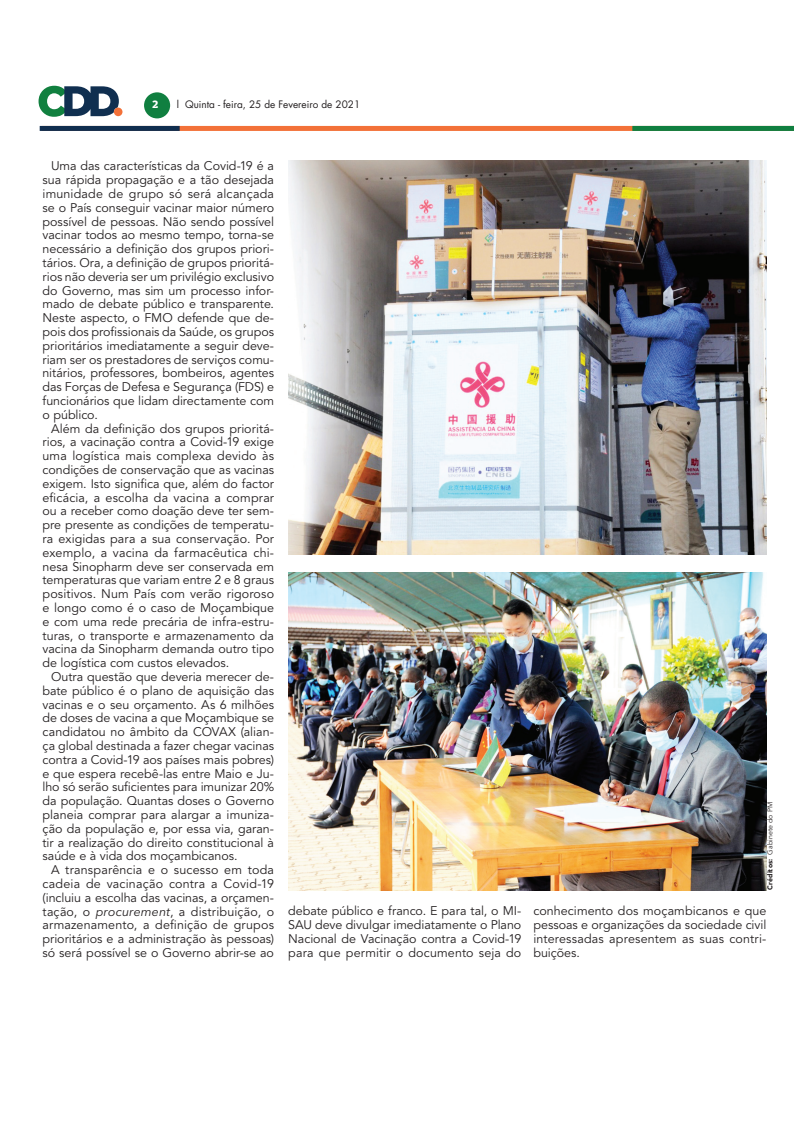
<style>
.page{position:relative;width:794px;height:1134px;background:#fff}
.page>*{position:absolute;margin:0;border:0;box-sizing:border-box;transform-origin:0 0}
.t1{font:12.5px/13.8px "Avenir LT Std";color:#231f20;text-align:justify}
.t2{font:10px "Futura LT";color:#231f20}
.t3{font:700 10px "Popular";color:#fff}
.t4{font:7px "Avenir LT Std";letter-spacing:.02em;color:#231f20}
.s1{font-family:"Avenir Next LT Pro";font-style:italic}
.s2{font-weight:900}
</style>
<div class="page">
<div style="left:42px;top:126px;width:752px;height:5px;background:#f37138"></div>
<div style="left:632px;top:126px;width:162px;height:5px;background:#107f40"></div>
<div style="left:40px;top:126px;width:140px;height:5px;background:#102e4f"></div>
<div style="left:144px;top:92px;width:26px;height:26px;background:#107f40;border-radius:50%"></div>
<svg style="left:39px;top:86px;width:83px;height:31px"></svg>
<img style="left:288px;top:161px;width:478px;height:393px">
<img style="left:288px;top:573px;width:478px;height:317px">
<p class="t3" style="left:153px;top:98px;width:7px">2</p>
<p class="t2" style="left:177px;top:98px;width:185px">l Quinta - feira, 25 de Fevereiro de 2021</p>
<p class="t1" style="left:43px;top:159px;width:233px;text-indent:9px">Uma das características da Covid-19 é a sua rápida propagação e a tão desejada imunidade de grupo só será alcançada se o País conseguir vacinar maior número possível de pessoas. Não sendo possível vacinar todos ao mesmo tempo, torna-se necessário a definição dos grupos priori&shy;tários. Ora, a definição de grupos prioritá&shy;rios não deveria ser um privilégio exclusivo do Governo, mas sim um processo infor&shy;mado de debate público e transparente.<br>Neste aspecto, o FMO defende que de&shy;pois dos profissionais da Saúde, os grupos prioritários imediatamente a seguir deve&shy;riam ser os prestadores de serviços comu&shy;nitários, professores, bombeiros, agentes das Forças de Defesa e Segurança (FDS) e funcionários que lidam directamente com o público.</p>
<p class="t1" style="left:43px;top:422px;width:233px;text-indent:9px">Além da definição dos grupos prioritá&shy;rios, a vacinação contra a Covid-19 exige uma logística mais complexa devido às condições de conservação que as vacinas exigem. Isto significa que, além do factor eficácia, a escolha da vacina a comprar ou a receber como doação deve ter sem&shy;pre presente as condições de temperatu&shy;ra exigidas para a sua conservação. Por exemplo, a vacina da farmacêutica chi&shy;nesa Sinopharm deve ser conservada em temperaturas que variam entre 2 e 8 graus positivos. Num País com verão rigoroso e longo como é o caso de Moçambique e com uma rede precária de infra-estru&shy;turas, o transporte e armazenamento da vacina da Sinopharm demanda outro tipo de logística com custos elevados.</p>
<p class="t1" style="left:42px;top:670px;width:233px;text-indent:9px">Outra questão que deveria merecer de&shy;bate público é o plano de aquisição das vacinas e o seu orçamento. As 6 milhões de doses de vacina a que Moçambique se candidatou no âmbito da COVAX (alian&shy;ça global destinada a fazer chegar vacinas contra a Covid-19 aos países mais pobres) e que espera recebê-las entre Maio e Ju&shy;lho só serão suficientes para imunizar 20% da população. Quantas doses o Governo planeia comprar para alargar a imuniza&shy;ção da população e, por essa via, garan&shy;tir a realização do direito constitucional à saúde e à vida dos moçambicanos.</p>
<p class="t1" style="left:42px;top:863px;width:233px;text-indent:8px">A transparência e o sucesso em toda cadeia de vacinação contra a Covid-19 (incluiu a escolha das vacinas, a orçamen&shy;tação, o <span class="s1">procurement</span>, a distribuição, o armazenamento, a definição de grupos prioritários e a administração às pessoas) só será possível se o Governo abrir-se ao</p>
<p class="t4" style="left:766px;top:890px;width:90px;rotate:-90deg"><span class="s2">Créditos:</span> Gabinete do PM</p>
<p class="t1" style="left:288px;top:904px;width:235px">debate público e franco. E para tal, o MI-SAU deve divulgar imediatamente o Plano Nacional de Vacinação contra a Covid-19 para que permitir o documento seja do</p>
<p class="t1" style="left:533px;top:904px;width:235px">conhecimento dos moçambicanos e que pessoas e organizações da sociedade civil interessadas apresentem as suas contri&shy;buições.</p>
</div>
